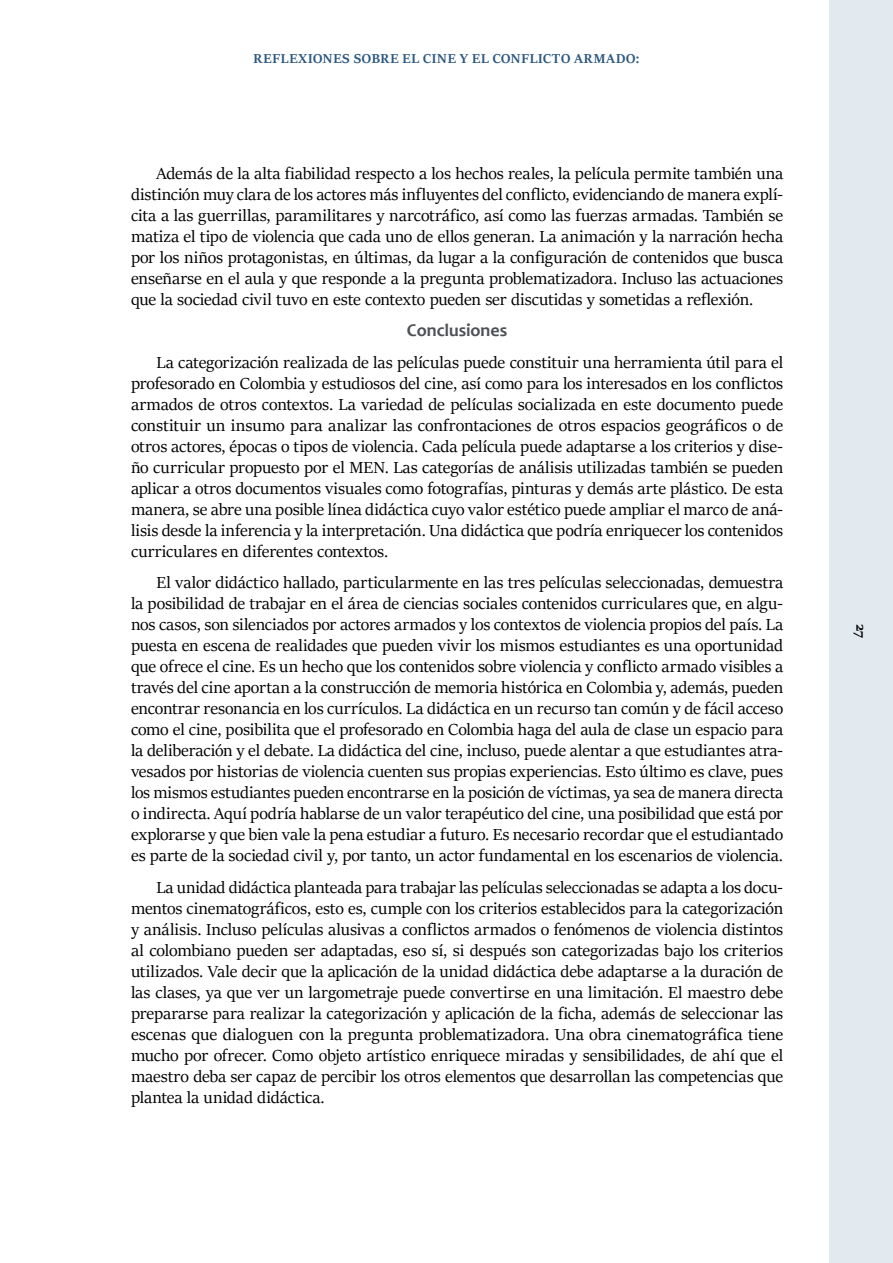
<style>
.page{position:relative;width:893px;height:1263px;background:#fff}
.page>*{position:absolute;margin:0;border:0;box-sizing:border-box;transform-origin:0 0}
.texto_general{font:18px/21px "Sitka Display";letter-spacing:-.005em;color:#000;text-align:justify}
.Subtexto{font:700 18px "Candara";letter-spacing:-.005em;color:#4d5156}
.t1{font:700 14.55px "Sitka Banner";letter-spacing:.055em;color:#2b5780}
.t2{font:700 14.55px "Sitka Banner";color:#000}
</style>
<div class="page">
<div style="left:829px;top:0;width:64px;height:1263px;background:#e2e9ef"></div>
<p class="t1" style="left:254px;top:48px;width:388px">REFLEXIONES SOBRE EL CINE Y EL CONFLICTO ARMADO:</p>
<p class="texto_general" style="left:131px;top:162px;width:654px;text-indent:26px">Además de la alta fiabilidad respecto a los hechos reales, la película permite también una distinción muy clara de los actores más influyentes del conflicto, evidenciando de manera explí&shy;cita a las guerrillas, paramilitares y narcotráfico, así como las fuerzas armadas. También se matiza el tipo de violencia que cada uno de ellos generan. La animación y la narración hecha por los niños protagonistas, en últimas, da lugar a la configuración de contenidos que busca enseñarse en el aula y que responde a la pregunta problematizadora. Incluso las actuaciones que la sociedad civil tuvo en este contexto pueden ser discutidas y sometidas a reflexión.</p>
<p class="Subtexto" style="left:407px;top:319px;width:102px">Conclusiones</p>
<p class="texto_general" style="left:131px;top:351px;width:654px;text-indent:26px">La categorización realizada de las películas puede constituir una herramienta útil para el profesorado en Colombia y estudiosos del cine, así como para los interesados en los conflictos armados de otros contextos. La variedad de películas socializada en este documento puede constituir un insumo para analizar las confrontaciones de otros espacios geográficos o de otros actores, épocas o tipos de violencia. Cada película puede adaptarse a los criterios y dise&shy;ño curricular propuesto por el MEN. Las categorías de análisis utilizadas también se pueden aplicar a otros documentos visuales como fotografías, pinturas y demás arte plástico. De esta manera, se abre una posible línea didáctica cuyo valor estético puede ampliar el marco de aná&shy;lisis desde la inferencia y la interpretación. Una didáctica que podría enriquecer los contenidos curriculares en diferentes contextos.</p>
<p class="texto_general" style="left:131px;top:571px;width:654px;text-indent:26px">El valor didáctico hallado, particularmente en las tres películas seleccionadas, demuestra la posibilidad de trabajar en el área de ciencias sociales contenidos curriculares que, en algu&shy;nos casos, son silenciados por actores armados y los contextos de violencia propios del país. La puesta en escena de realidades que pueden vivir los mismos estudiantes es una oportunidad que ofrece el cine. Es un hecho que los contenidos sobre violencia y conflicto armado visibles a través del cine aportan a la construcción de memoria histórica en Colombia y, además, pueden encontrar resonancia en los currículos. La didáctica en un recurso tan común y de fácil acceso como el cine, posibilita que el profesorado en Colombia haga del aula de clase un espacio para la deliberación y el debate. La didáctica del cine, incluso, puede alentar a que estudiantes atra&shy;vesados por historias de violencia cuenten sus propias experiencias. Esto último es clave, pues los mismos estudiantes pueden encontrarse en la posición de víctimas, ya sea de manera directa o indirecta. Aquí podría hablarse de un valor terapéutico del cine, una posibilidad que está por explorarse y que bien vale la pena estudiar a futuro. Es necesario recordar que el estudiantado es parte de la sociedad civil y, por tanto, un actor fundamental en los escenarios de violencia.</p>
<p class="texto_general" style="left:131px;top:876px;width:654px;text-indent:26px">La unidad didáctica planteada para trabajar las películas seleccionadas se adapta a los docu&shy;mentos cinematográficos, esto es, cumple con los criterios establecidos para la categorización y análisis. Incluso películas alusivas a conflictos armados o fenómenos de violencia distintos al colombiano pueden ser adaptadas, eso sí, si después son categorizadas bajo los criterios utilizados. Vale decir que la aplicación de la unidad didáctica debe adaptarse a la duración de las clases, ya que ver un largometraje puede convertirse en una limitación. El maestro debe prepararse para realizar la categorización y aplicación de la ficha, además de seleccionar las escenas que dialoguen con la pregunta problematizadora. Una obra cinematográfica tiene mucho por ofrecer. Como objeto artístico enriquece miradas y sensibilidades, de ahí que el maestro deba ser capaz de percibir los otros elementos que desarrollan las competencias que plantea la unidad didáctica.</p>
<p class="t2" style="left:871px;top:624px;width:15px;rotate:90deg">27</p>
</div>
